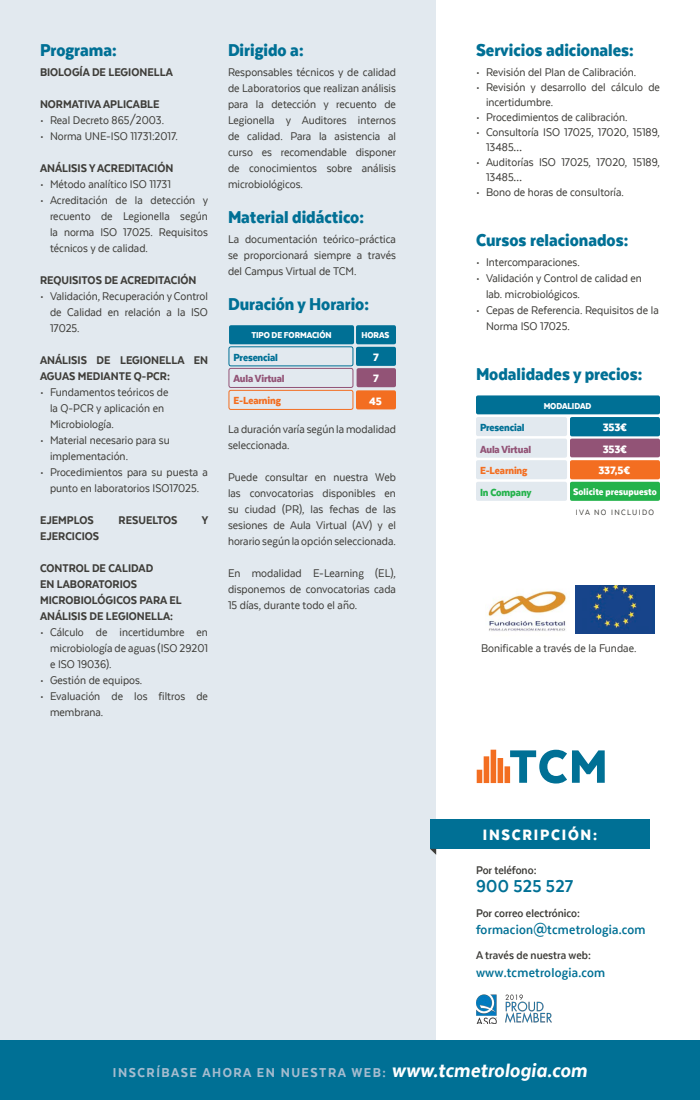
<style>
.page{position:relative;width:700px;height:1100px;background:#fff}
.page>*{position:absolute;margin:0;border:0;box-sizing:border-box;transform-origin:0 0}
.t1{font:900 20px "Texta Narrow";color:#007095}
.t2{font:700 20px "Texta Narrow";letter-spacing:.015em;color:#007095}
.t3{font:900 17.5px "Texta Narrow";letter-spacing:.1em;color:#fff}
.t4{font:800 15px "Texta Narrow";letter-spacing:.1em;color:#a5bccf}
.t5{font:700 15px "Texta Narrow";letter-spacing:.015em;color:#007095}
.t6{font:13px/16px "Texta Narrow";color:#3e3d39}
.t7{font:800 13px/16px "Texta Narrow";color:#3e3d39}
.t8{font:700 13px "Texta Narrow";color:#3e3d39}
.t9{font:900 12.5px "Texta Narrow";letter-spacing:-.02em;color:#fff}
.t10{font:900 12px "Texta Narrow";letter-spacing:-.01em;color:#925376}
.t11{font:900 12px "Texta Narrow";letter-spacing:-.01em;color:#007095}
.t12{font:900 12px "Texta Narrow";letter-spacing:-.01em;color:#f36e21}
.t13{font:900 12px "Texta Narrow";letter-spacing:-.01em;color:#23b24b}
.t14{font:900 11px "Texta Narrow";letter-spacing:.005em;color:#fff}
.t15{font:900 10px "Texta Narrow";letter-spacing:-.01em;color:#fff}
.t16{font:9px "Texta Narrow";letter-spacing:.15em;color:#3e3d39}
.s1{font-style:italic;font-size:22.5px;color:#fff}
</style>
<div class="page">
<div style="left:0;top:0;width:436px;height:1100px;background:#e2e9ef"></div>
<div style="left:0;top:1040px;width:700px;height:60px;background:#007095"></div>
<div style="left:430px;top:819px;width:220px;height:30px;background:#007095"></div>
<svg style="left:430px;top:849px;width:6px;height:6px"></svg>
<svg style="left:477px;top:750px;width:128px;height:34px"></svg>
<img style="left:476px;top:995px;width:76px;height:28px">
<img style="left:575px;top:585px;width:80px;height:49px">
<img style="left:488px;top:590px;width:78px;height:41px">
<div style="left:476px;top:417px;width:91px;height:19px;background:#e2e9ef;border-radius:2px"></div>
<div style="left:570px;top:417px;width:90px;height:19px;background:#007095;border-radius:2px"></div>
<div style="left:476px;top:439px;width:91px;height:19px;background:#e2e9ef;border-radius:2px"></div>
<div style="left:570px;top:439px;width:90px;height:18px;background:#925376;border-radius:2px"></div>
<div style="left:570px;top:460px;width:90px;height:19px;background:#f36e21;border-radius:2px"></div>
<div style="left:476px;top:460px;width:91px;height:19px;background:#e2e9ef;border-radius:2px"></div>
<div style="left:570px;top:482px;width:90px;height:19px;background:#23b24b;border-radius:2px"></div>
<div style="left:476px;top:482px;width:91px;height:19px;background:#e2e9ef;border-radius:2px"></div>
<div style="left:476px;top:395px;width:184px;height:19px;background:#007095;border-radius:2px"></div>
<div style="left:229px;top:325px;width:125px;height:19px;background:#007095;border-radius:2px"></div>
<div style="left:356px;top:325px;width:40px;height:19px;background:#007095;border-radius:2px"></div>
<div style="left:356px;top:347px;width:40px;height:19px;background:#007095;border-radius:2px"></div>
<div style="left:228px;top:346px;width:125px;height:20px;border:1px solid #007095;border-radius:2px"></div>
<div style="left:357px;top:368px;width:39px;height:19px;background:#925376;border-radius:2px"></div>
<div style="left:228px;top:368px;width:125px;height:20px;border:1px solid #925376;border-radius:2px"></div>
<div style="left:356px;top:390px;width:40px;height:19px;background:#f36e21;border-radius:2px"></div>
<div style="left:228px;top:390px;width:125px;height:20px;border:1px solid #f36e21;border-radius:2px"></div>
<p class="t1" style="left:40px;top:39px;width:78px">Programa:</p>
<p class="t7" style="left:40px;top:63px;width:134px">BIOLOGÍA DE LEGIONELLA</p>
<p class="t7" style="left:40px;top:95px;width:121px">NORMATIVA APLICABLE</p>
<p class="t6" style="left:40px;top:112px;width:126px">• Real Decreto 865/2003.</p>
<p class="t6" style="left:40px;top:128px;width:139px">• Norma UNE-ISO 11731:2017.</p>
<p class="t7" style="left:40px;top:159px;width:135px">ANÁLISIS Y ACREDITACIÓN</p>
<p class="t6" style="left:40px;top:176px;width:132px">• Método analítico ISO 11731</p>
<p class="t6" style="left:50px;top:192px;width:160px;text-align:justify;text-indent:-10px">• Acreditación de la detección y recuento de Legionella según la norma ISO 17025. Requisitos técnicos y de calidad.</p>
<p class="t7" style="left:40px;top:272px;width:158px">REQUISITOS DE ACREDITACIÓN</p>
<p class="t6" style="left:50px;top:288px;width:160px;text-align:justify;text-indent:-10px">• Validación, Recuperación y Control de Calidad en relación a la ISO 17025.</p>
<p class="t7" style="left:40px;top:352px;width:170px">ANÁLISIS DE LEGIONELLA EN<br>AGUAS MEDIANTE Q-PCR:</p>
<p class="t6" style="left:50px;top:384px;width:120px;text-indent:-10px">• Fundamentos teóricos de la Q-PCR y aplicación en<br>Microbiología.</p>
<p class="t6" style="left:50px;top:432px;width:121px;text-indent:-10px">• Material necesario para su implementación.</p>
<p class="t6" style="left:40px;top:464px;width:170px;text-align:center">• Procedimientos para su puesta a punto en laboratorios ISO17025.</p>
<p class="t7" style="left:40px;top:511px;width:55px">EJEMPLOS</p>
<p class="t7" style="left:119px;top:511px;width:61px">RESUELTOS</p>
<p class="t7" style="left:202px;top:511px;width:8px">Y</p>
<p class="t7" style="left:40px;top:528px;width:61px">EJERCICIOS</p>
<p class="t7" style="left:40px;top:560px;width:143px">CONTROL DE CALIDAD<br>EN LABORATORIOS<br>MICROBIOLÓGICOS PARA EL<br>ANÁLISIS DE LEGIONELLA:</p>
<p class="t6" style="left:50px;top:624px;width:160px;text-align:justify;text-indent:-10px">• Cálculo de incertidumbre en microbiología de aguas (ISO 29201 e ISO 19036).</p>
<p class="t6" style="left:40px;top:672px;width:104px">• Gestión de equipos.</p>
<p class="t6" style="left:50px;top:688px;width:159px;text-indent:-10px">• Evaluación de los filtros de membrana.</p>
<p class="t1" style="left:228px;top:39px;width:77px">Dirigido a:</p>
<p class="t6" style="left:228px;top:64px;width:170px;text-align:justify">Responsables técnicos y de calidad de Laboratorios que realizan análisis para la detección y recuento de Legionella y Auditores internos de calidad. Para la asistencia al curso es recomendable disponer de conocimientos sobre análisis microbiológicos.</p>
<p class="t1" style="left:228px;top:206px;width:138px">Material didáctico:</p>
<p class="t6" style="left:228px;top:231px;width:170px;text-align:justify">La documentación teórico-práctica se proporcionará siempre a través del Campus Virtual de TCM.</p>
<p class="t1" style="left:228px;top:294px;width:143px">Duración y Horario:</p>
<p class="t15" style="left:251px;top:330px;width:82px">TIPO DE FORMACIÓN</p>
<p class="t15" style="left:362px;top:330px;width:29px">HORAS</p>
<p class="t11" style="left:233px;top:351px;width:46px">Presencial</p>
<p class="t9" style="left:373px;top:351px;width:7px">7</p>
<p class="t10" style="left:233px;top:373px;width:53px">Aula Virtual</p>
<p class="t9" style="left:373px;top:372px;width:7px">7</p>
<p class="t12" style="left:233px;top:395px;width:49px">E-Learning</p>
<p class="t9" style="left:369px;top:394px;width:14px">45</p>
<p class="t6" style="left:228px;top:421px;width:169px">La duración varía según la modalidad seleccionada.</p>
<p class="t6" style="left:228px;top:469px;width:170px;text-align:justify">Puede consultar en nuestra Web las convocatorias disponibles en su ciudad (PR), las fechas de las sesiones de Aula Virtual (AV) y el horario según la opción seleccionada.</p>
<p class="t6" style="left:228px;top:565px;width:170px;text-align:justify">En modalidad E-Learning (EL), disponemos de convocatorias cada 15 días, durante todo el año.</p>
<p class="t1" style="left:476px;top:39px;width:159px">Servicios adicionales:</p>
<p class="t6" style="left:476px;top:64px;width:162px">• Revisión del Plan de Calibración.</p>
<p class="t6" style="left:486px;top:79px;width:176px;line-height:15px;text-indent:-10px">• Revisión y desarrollo del cálculo de incertidumbre.</p>
<p class="t6" style="left:476px;top:109px;width:153px">• Procedimientos de calibración.</p>
<p class="t6" style="left:486px;top:124px;width:176px;line-height:15px;text-indent:-10px">• Consultoría ISO 17025, 17020, 15189,<br>13485…</p>
<p class="t6" style="left:486px;top:154px;width:176px;line-height:15px;text-indent:-10px">• Auditorías ISO 17025, 17020, 15189,<br>13485…</p>
<p class="t6" style="left:476px;top:184px;width:149px">• Bono de horas de consultoría.</p>
<p class="t1" style="left:476px;top:229px;width:154px">Cursos relacionados:</p>
<p class="t6" style="left:476px;top:254px;width:105px">• Intercomparaciones.</p>
<p class="t6" style="left:486px;top:270px;width:157px;text-indent:-10px">• Validación y Control de calidad en lab. microbiológicos.</p>
<p class="t6" style="left:486px;top:302px;width:174px;text-indent:-10px">• Cepas de Referencia. Requisitos de la<br>Norma ISO 17025.</p>
<p class="t1" style="left:476px;top:363px;width:168px">Modalidades y precios:</p>
<p class="t15" style="left:544px;top:400px;width:49px">MODALIDAD</p>
<p class="t11" style="left:480px;top:421px;width:46px">Presencial</p>
<p class="t9" style="left:603px;top:421px;width:26px">353€</p>
<p class="t10" style="left:480px;top:443px;width:53px">Aula Virtual</p>
<p class="t9" style="left:603px;top:442px;width:26px">353€</p>
<p class="t12" style="left:480px;top:464px;width:49px">E-Learning</p>
<p class="t9" style="left:599px;top:464px;width:33px">337,5€</p>
<p class="t13" style="left:480px;top:486px;width:53px">In Company</p>
<p class="t14" style="left:573px;top:486px;width:85px">Solicite presupuesto</p>
<p class="t16" style="left:576px;top:508px;width:80px">IVA NO INCLUIDO</p>
<p class="t6" style="left:481px;top:640px;width:157px">Bonificable a través de la Fundae.</p>
<p class="t3" style="left:483px;top:825px;width:116px">INSCRIPCIÓN:</p>
<p class="t8" style="left:476px;top:864px;width:62px">Por teléfono:</p>
<p class="t2" style="left:476px;top:875px;width:99px">900 525 527</p>
<p class="t8" style="left:476px;top:906px;width:105px">Por correo electrónico:</p>
<p class="t5" style="left:476px;top:922px;width:171px">formacion@tcmetrologia.com</p>
<p class="t8" style="left:476px;top:949px;width:116px">A través de nuestra web:</p>
<p class="t5" style="left:476px;top:964px;width:131px">www.tcmetrologia.com</p>
<p class="t4" style="left:113px;top:1064px;width:476px">INSCRÍBASE AHORA EN NUESTRA WEB: <span class="s1">www.tcmetrologia.com</span></p>
</div>
